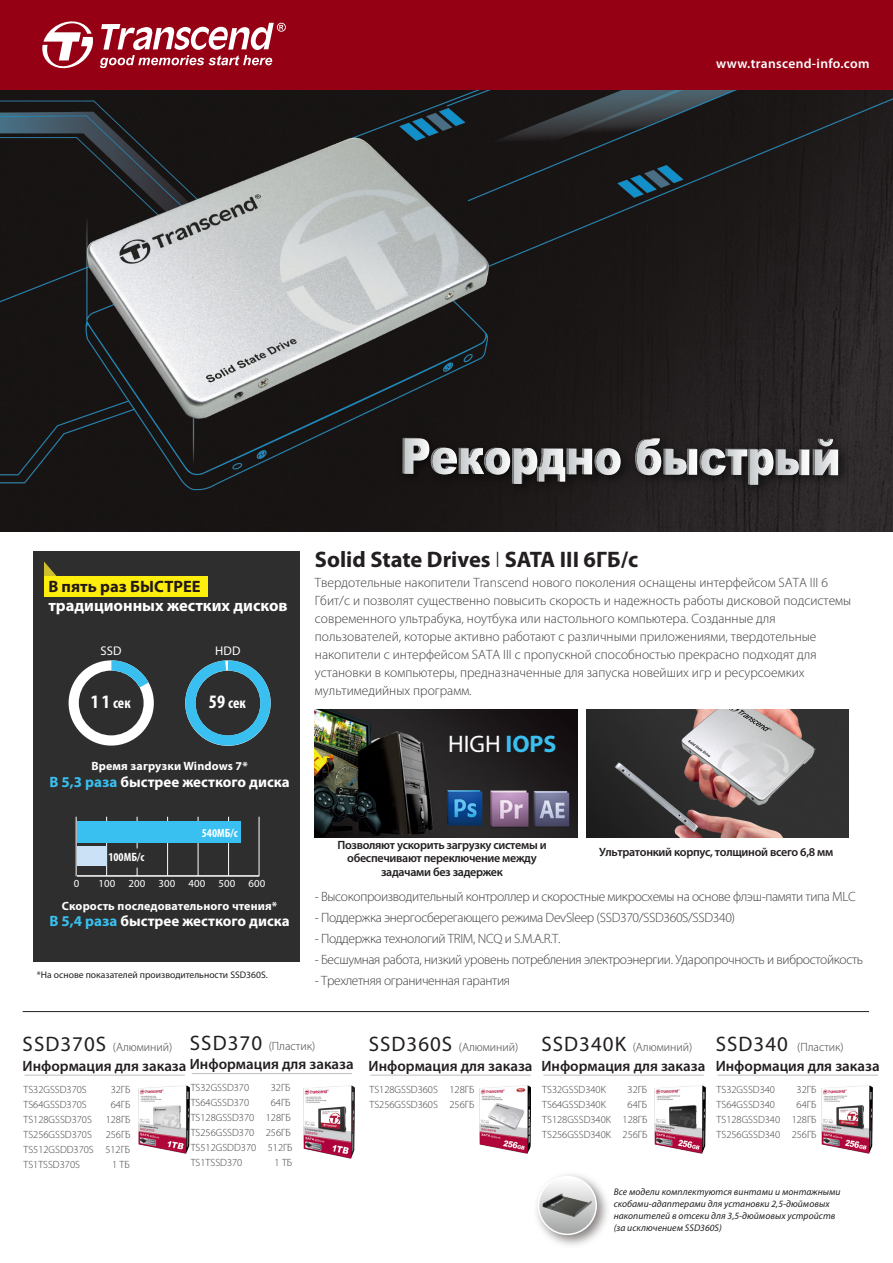
<style>
.page{position:relative;width:893px;height:1263px;background:#fff}
.page>*{position:absolute;margin:0;border:0;box-sizing:border-box;transform-origin:0 0}
.t1{font:24px "Myriad Pro";color:#fff}
.t2{font:700 22.5px "Myriad Pro";color:#231f20}
.t3{font:700 16.5px "Myriad Pro";color:#fff}
.t4{font:700 16.5px "Myriad Pro";color:#231815}
.t5{font:700 condensed 15.3px "Myriad Pro";color:#fff}
.t6{font:600 15px "Myriad Pro";color:#221e1f}
.t7{font:700 15px "Myriad Pro";color:#fff}
.t8{font:300 13.5px/18px "Myriad Pro";color:#403f41}
.t9{font:300 13.5px "Myriad Pro";letter-spacing:-.025em;color:#403f41}
.t10{font:600 13.5px "Myriad Pro";letter-spacing:.025em;color:#fff}
.t11{font:12.6px "Myriad Pro";letter-spacing:.01em;color:#fff}
.t12{font:600 12px/13.5px "Myriad Pro";letter-spacing:-.025em;color:#221e1f;text-align:center}
.t13{font:300 12px "Myriad Pro";color:#403f41}
.t14{font:700 12px "Myriad Pro";letter-spacing:.01em;color:#fff}
.t15{font:700 condensed 12px "Myriad Pro";color:#fff}
.t16{font:10.8px "Myriad Pro";letter-spacing:.01em;color:#fff}
.t17{font:300 10.5px/15px "Myriad Pro";color:#403f41;text-align:justify}
.t18{font:italic 9.6px/12px "Myriad Pro";letter-spacing:.005em;color:#231f20}
.t19{font:9.6px "Myriad Pro";color:#231f20}
.s1{font-size:19.05px}
.s2{color:#3ac0f0}
.s3{font-weight:300;font-stretch:semi-expanded}
.s4{font-weight:700;color:#3ac0f0}
.s5{font-weight:400;font-size:21px;color:#221e1f}
</style>
<div class="page">
<img style="left:536px;top:1174px;width:72px;height:72px">
<svg style="left:538px;top:1176px;width:58px;height:58px"></svg>
<div style="left:538px;top:1176px;width:59px;height:59px;border:2px solid #fff;border-radius:50%"></div>
<div style="left:33px;top:551px;width:266px;height:411px;background:#2d2e2d"></div>
<img style="left:0;top:89px;width:893px;height:442px">
<div style="left:0;top:0;width:893px;height:89px;background:#960014"></div>
<svg style="left:42px;top:21px;width:244px;height:48px"></svg>
<hr style="left:23px;top:1011px;width:846px;height:1px;background:#231f20">
<svg style="left:69px;top:660px;width:85px;height:86px"></svg>
<svg style="left:185px;top:660px;width:86px;height:86px"></svg>
<hr style="left:76px;top:817px;width:1px;height:59px;background:#fff">
<hr style="left:106px;top:817px;width:1px;height:59px;background:#fff">
<hr style="left:137px;top:817px;width:1px;height:31px;background:#fff">
<hr style="left:167px;top:817px;width:1px;height:59px;background:#fff">
<hr style="left:198px;top:817px;width:1px;height:59px;background:#fff">
<hr style="left:228px;top:817px;width:1px;height:59px;background:#fff">
<hr style="left:259px;top:817px;width:1px;height:59px;background:#fff">
<hr style="left:76px;top:876px;width:183px;height:1px;background:#3e3c3c">
<hr style="left:77px;top:875px;width:182px;height:2px;background:#fff">
<div style="left:77px;top:821px;width:163px;height:21px;background:#3ac0f0"></div>
<div style="left:77px;top:846px;width:30px;height:19px;background:#cbe1f5"></div>
<svg style="left:44px;top:561px;width:13px;height:15px"></svg>
<div style="left:44px;top:576px;width:164px;height:20px;background:#feee0b"></div>
<img style="left:586px;top:710px;width:263px;height:127px">
<img style="left:315px;top:710px;width:262px;height:127px">
<hr style="left:25px;top:1075px;width:160px;height:1px;background:#bbbdbf">
<hr style="left:192px;top:1073px;width:160px;height:1px;background:#bbbdbf">
<hr style="left:718px;top:1075px;width:160px;height:1px;background:#bbbdbf">
<hr style="left:371px;top:1075px;width:160px;height:1px;background:#bbbdbf">
<hr style="left:543px;top:1075px;width:161px;height:1px;background:#bbbdbf">
<img style="left:304px;top:1085px;width:51px;height:74px">
<img style="left:655px;top:1085px;width:51px;height:68px">
<img style="left:139px;top:1085px;width:51px;height:68px">
<img style="left:480px;top:1085px;width:51px;height:69px">
<img style="left:822px;top:1085px;width:51px;height:68px">
<img style="left:538px;top:1190px;width:58px;height:30px">
<img style="left:394px;top:428px;width:461px;height:73px">
<svg style="left:402px;top:438px;width:219px;height:46px"></svg>
<img style="left:596px;top:448px;width:25px;height:27px">
<svg style="left:635px;top:438px;width:203px;height:47px"></svg>
<p class="t10" style="left:716px;top:55px;width:155px">www.transcend-info.com</p>
<p class="t4" style="left:48px;top:575px;width:154px">В пять раз БЫСТРЕЕ</p>
<p class="t3" style="left:48px;top:595px;width:241px">традиционных жестких дисков</p>
<p class="t11" style="left:101px;top:642px;width:23px">SSD</p>
<p class="t11" style="left:215px;top:642px;width:27px">HDD</p>
<p class="t5" style="left:91px;top:693px;width:41px"><span class="s1">1 1</span> сек</p>
<p class="t5" style="left:209px;top:693px;width:38px"><span class="s1">59</span> сек</p>
<p class="t14" style="left:91px;top:758px;width:158px">Время загрузки Windows 7*</p>
<p class="t7" style="left:49px;top:772px;width:242px"><span class="s2">В 5,3 раза</span> быстрее жесткого диска</p>
<p class="t15" style="left:108px;top:850px;width:37px">100МБ/с</p>
<p class="t15" style="left:202px;top:825px;width:37px">540МБ/с</p>
<p class="t16" style="left:74px;top:877px;width:7px">0</p>
<p class="t16" style="left:99px;top:877px;width:168px">100 200 300 400 500 600</p>
<p class="t14" style="left:62px;top:898px;width:217px">Скорость последовательного чтения*</p>
<p class="t7" style="left:49px;top:911px;width:242px"><span class="s2">В 5,4 раза</span> быстрее жесткого диска</p>
<p class="t19" style="left:37px;top:969px;width:232px">*На основе показателей производительности SSD360S.</p>
<h2 class="t2" style="left:315px;top:545px;width:325px">Solid State Drives <span class="s3">I</span> SATA III 6ГБ/с</h2>
<p class="t8" style="left:315px;top:574px;width:538px">Твердотельные накопители Transcend нового поколения оснащены интерфейсом SATA III 6<br>Гбит/с и позволят существенно повысить скорость и надежность работы дисковой подсистемы современного ультрабука, ноутбука или настольного компьютера. Созданные для пользователей, которые активно работают с различными приложениями, твердотельные накопители с интерфейсом SATA III с пропускной способностью прекрасно подходят для установки в компьютеры, предназначенные для запуска новейших игр и ресурсоемких мультимедийных программ.</p>
<h1 class="t1" style="left:448px;top:729px;width:110px">HIGH <span class="s4">IOPS</span></h1>
<p class="t12" style="left:337px;top:837px;width:211px">Позволяют ускорить загрузку системы и обеспечивают переключение между задачами без задержек</p>
<p class="t12" style="left:599px;top:844px;width:236px">Ультратонкий корпус, толщиной всего 6,8 мм</p>
<p class="t9" style="left:315px;top:889px;width:543px">- Высокопроизводительный контроллер и скоростные микросхемы на основе флэш-памяти типа MLC</p>
<p class="t9" style="left:315px;top:910px;width:422px">- Поддержка энергосберегающего режима DevSleep (SSD370/SSD360S/SSD340)</p>
<p class="t9" style="left:315px;top:931px;width:247px">- Поддержка технологий TRIM, NCQ и S.M.A.R.T.</p>
<p class="t9" style="left:315px;top:952px;width:550px">- Бесшумная работа, низкий уровень потребления электроэнергии. Ударопрочность и вибростойкость</p>
<p class="t9" style="left:315px;top:973px;width:197px">- Трехлетняя ограниченная гарантия</p>
<p class="t13" style="left:23px;top:1041px;width:151px"><span class="s5">SSD370S</span> (Алюминий)</p>
<p class="t13" style="left:190px;top:1039px;width:127px"><span class="s5">SSD370</span> (Пластик)</p>
<p class="t6" style="left:190px;top:1054px;width:165px">Информация для заказа</p>
<p class="t17" style="left:191px;top:1080px;width:60px">TS32GSSD370</p>
<p class="t17" style="left:271px;top:1080px;width:21px">32ГБ</p>
<p class="t17" style="left:191px;top:1095px;width:60px">TS64GSSD370</p>
<p class="t6" style="left:23px;top:1056px;width:165px">Информация для заказа</p>
<p class="t17" style="left:23px;top:1082px;width:65px">TS32GSSD370S</p>
<p class="t17" style="left:111px;top:1082px;width:21px">32ГБ</p>
<p class="t17" style="left:23px;top:1097px;width:65px">TS64GSSD370S</p>
<p class="t17" style="left:111px;top:1097px;width:21px">64ГБ</p>
<p class="t17" style="left:23px;top:1112px;width:70px">TS128GSSD370S</p>
<p class="t17" style="left:106px;top:1112px;width:26px">128ГБ</p>
<p class="t17" style="left:23px;top:1127px;width:70px">TS256GSSD370S</p>
<p class="t17" style="left:191px;top:1095px;width:103px;text-align:left;text-indent:80px">64ГБ<br>TS128GSSD370 128ГБ<br>TS256GSSD370 256ГБ<br>TS512GSDD370 512ГБ<br>TS1TSSD370</p>
<p class="t17" style="left:23px;top:1127px;width:109px;text-indent:82px">256ГБ TS512GSDD370S 512ГБ TS1TSSD370S</p>
<p class="t17" style="left:275px;top:1156px;width:19px">1 ТБ</p>
<p class="t17" style="left:112px;top:1157px;width:19px">1 ТБ</p>
<p class="t13" style="left:369px;top:1041px;width:151px"><span class="s5">SSD360S</span> (Алюминий)</p>
<p class="t6" style="left:369px;top:1056px;width:165px">Информация для заказа</p>
<p class="t17" style="left:369px;top:1082px;width:106px">TS128GSSD360S 128ГБ<br>TS256GSSD360S 256ГБ</p>
<p class="t13" style="left:541px;top:1041px;width:152px"><span class="s5">SSD340K</span> (Алюминий)</p>
<p class="t6" style="left:541px;top:1056px;width:165px">Информация для заказа</p>
<p class="t17" style="left:542px;top:1082px;width:65px">TS32GSSD340K</p>
<p class="t17" style="left:627px;top:1082px;width:21px">32ГБ</p>
<p class="t17" style="left:542px;top:1097px;width:65px">TS64GSSD340K</p>
<p class="t17" style="left:542px;top:1097px;width:107px;text-indent:85px">64ГБ TS128GSSD340K 128ГБ TS256GSSD340K 256ГБ</p>
<p class="t13" style="left:716px;top:1041px;width:130px"><span class="s5">SSD340</span> (Пластик)</p>
<p class="t6" style="left:716px;top:1056px;width:165px">Информация для заказа</p>
<p class="t17" style="left:717px;top:1082px;width:60px">TS32GSSD340</p>
<p class="t17" style="left:797px;top:1082px;width:21px">32ГБ</p>
<p class="t17" style="left:717px;top:1097px;width:60px">TS64GSSD340</p>
<p class="t17" style="left:717px;top:1097px;width:102px;text-indent:80px">64ГБ TS128GSSD340 128ГБ TS256GSSD340 256ГБ</p>
<p class="t18" style="left:614px;top:1185px;width:228px">Все модели комплектуются винтами и монтажными скобами-адаптерами для установки 2,5-дюймовых накопителей в отсеки для 3,5-дюймовых устройств (за исключением SSD360S)</p>
</div>
